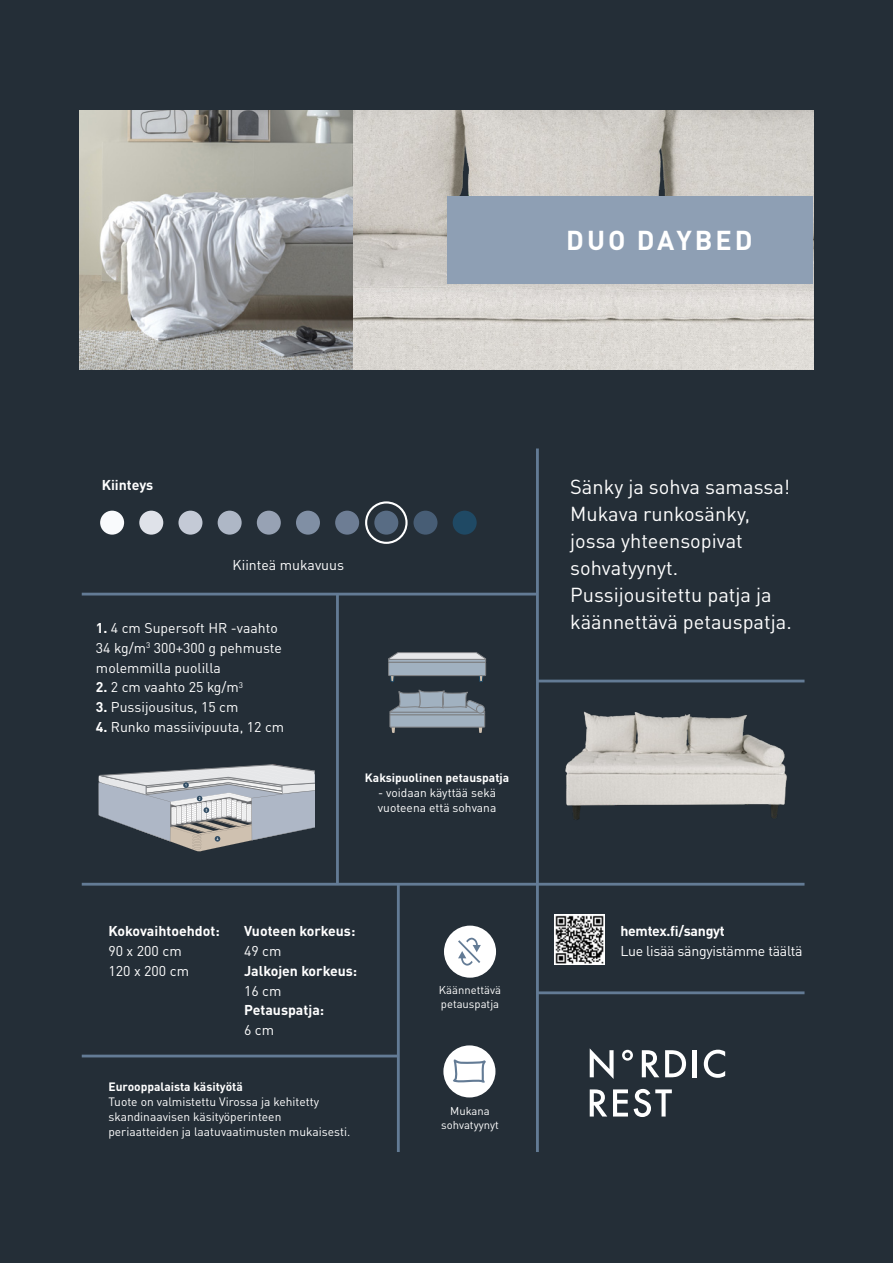
<style>
.page{position:relative;width:893px;height:1263px;background:#242e37}
.page>*{position:absolute;margin:0;border:0;box-sizing:border-box;transform-origin:0 0}
.t1{font:700 27px "DINOT";letter-spacing:.11em;color:#fff}
.t2{font:19.95px/27.2px "DINOT";color:#fff}
.t3{font:14.1px/19.6px "DINOT";color:#fff}
.t4{font:700 14.1px "DINOT";color:#fff}
.t5{font:14.1px "DINOT";letter-spacing:-.02em;color:#fff}
.t6{font:700 14.1px "DINOT";letter-spacing:-.02em;color:#fff}
.t7{font:12px/15px "DINOT";color:#fff}
.t8{font:700 12px "DINOT";color:#fff}
.t9{font:11.25px/14.1px "DINOT";color:#fff}
.s1{font-weight:700}
</style>
<div class="page">
<svg style="left:590px;top:1048px;width:24px;height:31px"></svg>
<svg style="left:622px;top:1050px;width:11px;height:11px"></svg>
<svg style="left:642px;top:1050px;width:17px;height:27px"></svg>
<svg style="left:665px;top:1050px;width:21px;height:27px"></svg>
<hr style="left:693px;top:1050px;width:4px;height:27px;background:#fff">
<svg style="left:704px;top:1050px;width:21px;height:28px"></svg>
<svg style="left:590px;top:1089px;width:17px;height:27px"></svg>
<svg style="left:613px;top:1089px;width:15px;height:27px"></svg>
<svg style="left:634px;top:1089px;width:38px;height:28px"></svg>
<div style="left:444px;top:926px;width:52px;height:52px;background:#fff;border-radius:50%"></div>
<svg style="left:458px;top:937px;width:23px;height:28px"></svg>
<div style="left:443px;top:1045px;width:52px;height:52px;background:#fff;border-radius:50%"></div>
<svg style="left:452px;top:1045px;width:35px;height:53px"></svg>
<img style="left:565px;top:711px;width:222px;height:109px">
<hr style="left:336px;top:595px;width:3px;height:288px;background:#637b95">
<svg style="left:98px;top:764px;width:217px;height:88px"></svg>
<div style="left:389px;top:662px;width:97px;height:14px;background:#a1b1c0"></div>
<div style="left:388px;top:662px;width:98px;height:14px;border:1px solid #808285"></div>
<svg style="left:388px;top:652px;width:98px;height:10px"></svg>
<svg style="left:391px;top:727px;width:4px;height:6px"></svg>
<svg style="left:479px;top:727px;width:3px;height:6px"></svg>
<div style="left:390px;top:715px;width:95px;height:12px;background:#a1b1c0"></div>
<div style="left:390px;top:715px;width:95px;height:12px;border:1px solid #808285"></div>
<svg style="left:390px;top:675px;width:95px;height:45px"></svg>
<div style="left:476px;top:705px;width:8px;height:8px;background:#a1b1c0;border-radius:50%"></div>
<div style="left:476px;top:705px;width:8px;height:8px;border:1px solid #808285;border-radius:50%"></div>
<img style="left:555px;top:914px;width:49px;height:50px">
<hr style="left:536px;top:448px;width:3px;height:704px;background:#637b95">
<hr style="left:397px;top:885px;width:3px;height:267px;background:#637b95">
<hr style="left:82px;top:593px;width:455px;height:2px;background:#637b95">
<hr style="left:82px;top:883px;width:722px;height:3px;background:#637b95">
<hr style="left:537px;top:991px;width:267px;height:3px;background:#637b95">
<hr style="left:537px;top:680px;width:267px;height:2px;background:#637b95">
<hr style="left:82px;top:1055px;width:316px;height:2px;background:#637b95">
<img style="left:80px;top:111px;width:733px;height:258px">
<div style="left:448px;top:197px;width:365px;height:87px;background:#8e9fb4"></div>
<div style="left:365px;top:501px;width:43px;height:43px;border:2px solid #fff;border-radius:50%"></div>
<div style="left:100px;top:511px;width:24px;height:24px;background:#f9fafc;border-radius:50%"></div>
<div style="left:139px;top:511px;width:24px;height:24px;background:#dfe2e9;border-radius:50%"></div>
<div style="left:178px;top:511px;width:24px;height:24px;background:#c4cad6;border-radius:50%"></div>
<div style="left:218px;top:511px;width:24px;height:24px;background:#aeb7c6;border-radius:50%"></div>
<div style="left:257px;top:511px;width:24px;height:24px;background:#97a2b4;border-radius:50%"></div>
<div style="left:296px;top:511px;width:24px;height:24px;background:#808fa4;border-radius:50%"></div>
<div style="left:335px;top:511px;width:24px;height:24px;background:#6d7d94;border-radius:50%"></div>
<div style="left:374px;top:511px;width:24px;height:24px;background:#586c84;border-radius:50%"></div>
<div style="left:413px;top:511px;width:24px;height:24px;background:#475d75;border-radius:50%"></div>
<div style="left:453px;top:511px;width:24px;height:24px;background:#1f4964;border-radius:50%"></div>
<p class="t1" style="left:566px;top:223px;width:188px">DUO DAYBED</p>
<p class="t4" style="left:102px;top:476px;width:53px">Kiinteys</p>
<p class="t3" style="left:233px;top:554px;width:113px">Kiinteä mukavuus</p>
<p class="t3" style="left:96px;top:618px;width:187px"><span class="s1">1.</span> 4 cm Supersoft HR -vaahto<br>34 kg/m<sup>3</sup> 300+300 g pehmuste molemmilla puolilla</p>
<p class="t3" style="left:96px;top:677px;width:149px"><span class="s1">2.</span> 2 cm vaahto 25 kg/m<sup>3</sup></p>
<p class="t3" style="left:96px;top:697px;width:144px"><span class="s1">3.</span> Pussijousitus, 15 cm</p>
<p class="t3" style="left:96px;top:716px;width:190px"><span class="s1">4.</span> Runko massiivipuuta, 12 cm</p>
<p class="t8" style="left:365px;top:770px;width:146px">Kaksipuolinen petauspatja</p>
<p class="t7" style="left:378px;top:785px;width:120px">- voidaan käyttää sekä vuoteena että sohvana</p>
<p class="t4" style="left:108px;top:922px;width:113px">Kokovaihtoehdot:</p>
<p class="t3" style="left:108px;top:941px;width:75px">90 x 200 cm</p>
<p class="t3" style="left:108px;top:961px;width:82px">120 x 200 cm</p>
<p class="t4" style="left:244px;top:922px;width:113px">Vuoteen korkeus:</p>
<p class="t3" style="left:244px;top:941px;width:39px">49 cm</p>
<p class="t4" style="left:244px;top:961px;width:115px">Jalkojen korkeus:</p>
<p class="t3" style="left:244px;top:980px;width:39px">16 cm</p>
<p class="t4" style="left:244px;top:1001px;width:82px">Petauspatja:</p>
<p class="t3" style="left:244px;top:1020px;width:32px">6 cm</p>
<p class="t8" style="left:108px;top:1079px;width:136px">Eurooppalaista käsityötä</p>
<p class="t7" style="left:108px;top:1094px;width:243px">Tuote on valmistettu Virossa ja kehitetty skandinaavisen käsityöperinteen periaatteiden ja laatuvaatimusten mukaisesti.</p>
<p class="t9" style="left:439px;top:982px;width:64px">Käännettävä petauspatja</p>
<p class="t9" style="left:441px;top:1103px;width:59px;text-align:center">Mukana sohvatyynyt</p>
<p class="t2" style="left:570px;top:472px;width:223px">Sänky ja sohva samassa!<br>Mukava runkosänky, jossa yhteensopivat sohvatyynyt.<br>Pussijousitettu patja ja käännettävä petauspatja.</p>
<p class="t6" style="left:620px;top:922px;width:106px">hemtex.fi/sangyt</p>
<p class="t5" style="left:620px;top:942px;width:184px">Lue lisää sängyistämme täältä</p>
</div>
